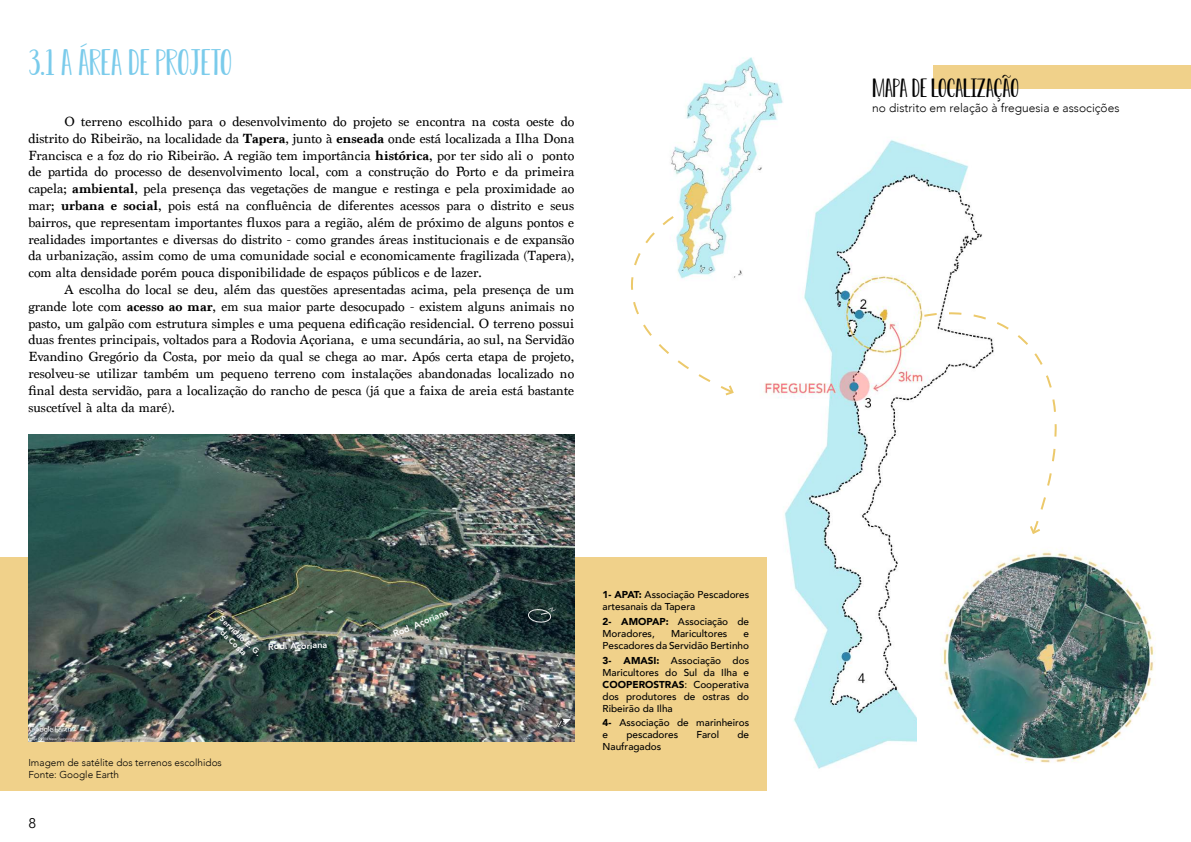
<style>
.page{position:relative;width:1191px;height:842px;background:#fff}
.page>*{position:absolute;margin:0;border:0;box-sizing:border-box;transform-origin:0 0}
.t1{font:28px "KG Do You Love Me";color:#7acbeb}
.t2{font:20px "KG Do You Love Me";color:#000}
.t3{font:14px/16.8px "Marion";color:#000;text-align:justify}
.t4{font:14px "Avenir";color:#000}
.t5{font:300 12px "Avenir";color:#000}
.t6{font:500 10px/12px "Avenir";color:#000}
.t7{font:300 10px/12px "Avenir";color:#000}
.t8{font:800 9px "Avenir";color:#fff}
.t9{font:800 8px/9.7px "Avenir";color:#fff;text-align:center}
.s1{font-weight:700}
.s2{font-weight:900}
</style>
<div class="page">
<img style="left:764px;top:139px;width:218px;height:641px">
<div style="left:0;top:557px;width:766px;height:234px;background:#f0d18a"></div>
<div style="left:933px;top:66px;width:258px;height:23px;background:#f0d18a"></div>
<img style="left:671px;top:57px;width:113px;height:225px">
<svg style="left:631px;top:214px;width:104px;height:182px"></svg>
<img style="left:28px;top:434px;width:546px;height:307px">
<img style="left:917px;top:525px;width:239px;height:251px">
<svg style="left:922px;top:300px;width:177px;height:235px"></svg>
<svg style="left:1028px;top:524px;width:14px;height:12px"></svg>
<svg style="left:526px;top:607px;width:30px;height:16px"></svg>
<h1 class="t1" style="left:28px;top:43px;width:205px">3.1 A ÁREA DE PROJETO</h1>
<p class="t3" style="left:28px;top:114px;width:547px;text-indent:36px">O terreno escolhido para o desenvolvimento do projeto se encontra na costa oeste do distrito do Ribeirão, na localidade da <span class="s1">Tapera</span>, junto à <span class="s1">enseada</span> onde está localizada a Ilha Dona Francisca e a foz do rio Ribeirão. A região tem importância <span class="s1">histórica</span>, por ter sido ali o ponto de partida do processo de desenvolvimento local, com a construção do Porto e da primeira capela; <span class="s1">ambiental</span>, pela presença das vegetações de mangue e restinga e pela proximidade ao mar; <span class="s1">urbana e social</span>, pois está na confluência de diferentes acessos para o distrito e seus bairros, que representam importantes fluxos para a região, além de próximo de alguns pontos e realidades importantes e diversas do distrito - como grandes áreas institucionais e de expansão da urbanização, assim como de uma comunidade social e economicamente fragilizada (Tapera), com alta densidade porém pouca disponibilidade de espaços públicos e de lazer.</p>
<p class="t3" style="left:28px;top:281px;width:547px;text-indent:36px">A escolha do local se deu, além das questões apresentadas acima, pela presença de um grande lote com <span class="s1">acesso ao mar</span>, em sua maior parte desocupado - existem alguns animais no pasto, um galpão com estrutura simples e uma pequena edificação residencial. O terreno possui duas frentes principais, voltados para a Rodovia Açoriana, e uma secundária, ao sul, na Servidão Evandino Gregório da Costa, por meio da qual se chega ao mar. Após certa etapa de projeto, resolveu-se utilizar também um pequeno terreno com instalações abandonadas localizado no final desta servidão, para a localização do rancho de pesca (já que a faixa de areia está bastante suscetível à alta da maré).</p>
<p class="t9" style="left:224px;top:614px;width:55px;rotate:43deg">Servidão E. G. da Costa</p>
<p class="t8" style="left:268px;top:643px;width:61px;rotate:-2deg">Rod. Açoriana</p>
<p class="t7" style="left:28px;top:756px;width:195px">Imagem de satélite dos terrenos escolhidos<br>Fonte: Google Earth</p>
<p class="t4" style="left:28px;top:817px;width:9px">8</p>
<p class="t8" style="left:392px;top:631px;width:61px;rotate:-23deg">Rod. Açoriana</p>
<p class="t6" style="left:602px;top:589px;width:148px"><span class="s2">1- APAT:</span> Associação Pescadores artesanais da Tapera</p>
<p class="t6" style="left:602px;top:616px;width:148px"><span class="s2">2- AMOPAP:</span> Associação de<br>Moradores,</p>
<p class="t6" style="left:671px;top:628px;width:58px">Maricultores</p>
<p class="t6" style="left:602px;top:628px;width:148px;text-align:right">e<br>Pescadores da Servidão Bertinho</p>
<p class="t6" style="left:602px;top:655px;width:148px;text-align:justify"><span class="s2">3- AMASI:</span> Associação dos Maricultores do Sul da Ilha e <span class="s2">COOPEROSTRAS</span>: Cooperativa dos produtores de ostras do Ribeirão da Ilha</p>
<p class="t6" style="left:602px;top:718px;width:148px"><span class="s2">4-</span> Associação de marinheiros e</p>
<p class="t6" style="left:626px;top:730px;width:53px">pescadores</p>
<p class="t6" style="left:696px;top:730px;width:24px">Farol</p>
<p class="t6" style="left:737px;top:730px;width:13px">de</p>
<p class="t6" style="left:602px;top:742px;width:60px">Naufragados</p>
<h2 class="t2" style="left:872px;top:74px;width:148px">MAPA DE LOCALIZAÇÃO</h2>
<p class="t5" style="left:872px;top:100px;width:249px">no distrito em relação à freguesia e associções</p>
</div>
